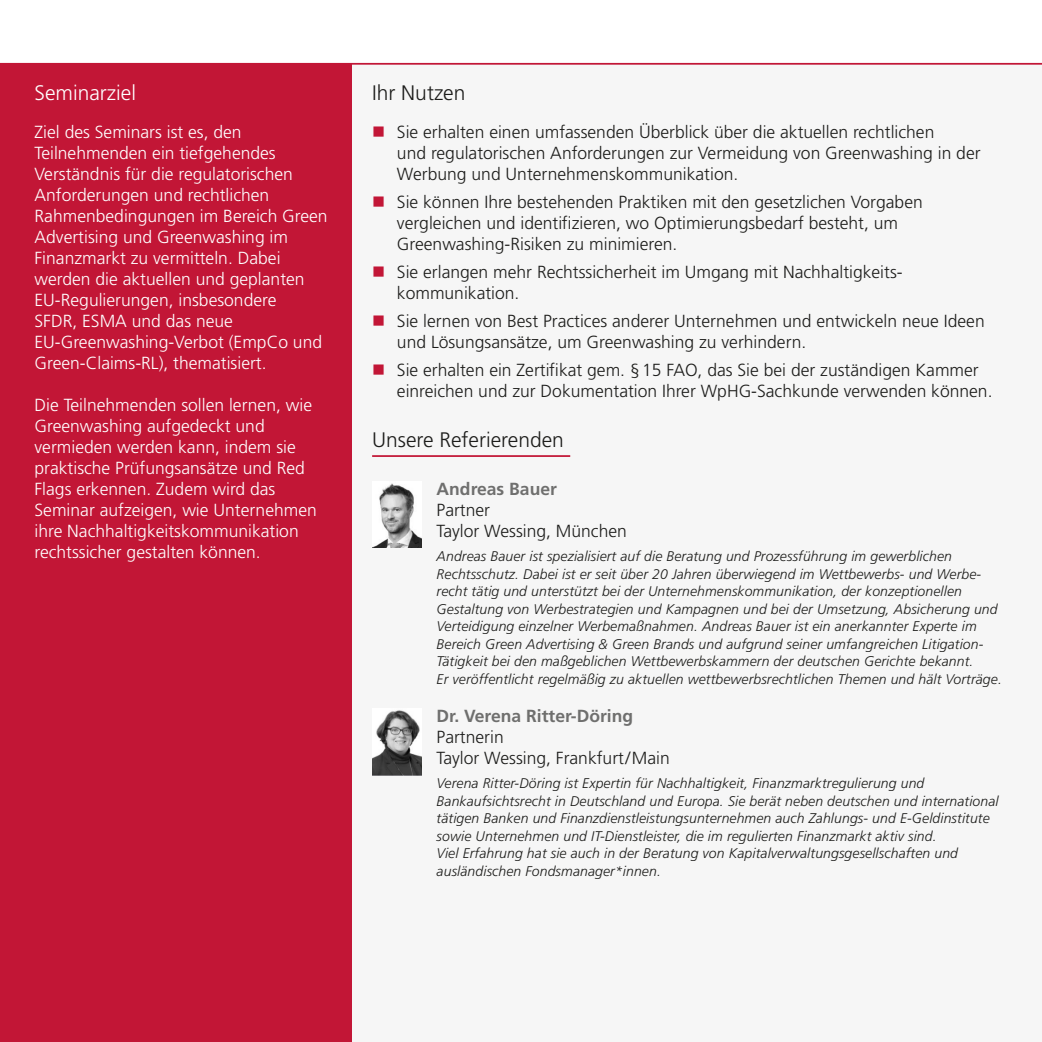
<style>
.page{position:relative;width:1042px;height:1042px;background:#fff}
.page>*{position:absolute;margin:0;border:0;box-sizing:border-box;transform-origin:0 0}
.t1{font:300 21px "Frutiger LT Pro";color:#1d1d1b}
.t2{font:300 21px "Frutiger LT Pro";color:#fff}
.t3{font:300 17.5px/21px "Frutiger LT Pro";color:#1d1d1b}
.t4{font:300 17.5px/21px "Frutiger LT Pro";color:#fff}
.t5{font:700 17.5px "Frutiger LT Pro";color:#6f6f6e}
.t6{font:italic 300 14px/17.5px "Frutiger LT Pro";letter-spacing:.01em;color:#1d1d1b}
</style>
<div class="page">
<div style="left:0;top:64px;width:352px;height:978px;background:#c21636"></div>
<hr style="left:0;top:0;width:1px;height:65px;background:#c21636">
<div style="left:352px;top:65px;width:690px;height:977px;background:#f6f6f6"></div>
<hr style="left:0;top:65px;width:1px;height:977px;background:#f1f1f1">
<hr style="left:0;top:63px;width:1042px;height:2px;background:#c21636">
<hr style="left:372px;top:455px;width:198px;height:2px;background:#c21636">
<img style="left:372px;top:484px;width:50px;height:64px">
<img style="left:372px;top:710px;width:50px;height:65px">
<h1 class="t2" style="left:35px;top:84px;width:103px">Seminarziel</h1>
<p class="t4" style="left:35px;top:123px;width:295px">Ziel des Seminars ist es, den Teilnehmenden ein tiefgehendes Verständnis für die regulatorischen Anforderungen und rechtlichen Rahmenbedingungen im Bereich Green Advertising und Greenwashing im Finanzmarkt zu vermitteln. Dabei werden die aktuellen und geplanten EU-Regulierungen, insbesondere<br>SFDR, ESMA und das neue EU-Greenwashing-Verbot (EmpCo und Green-Claims-RL), thematisiert.</p>
<p class="t4" style="left:35px;top:396px;width:284px">Die Teilnehmenden sollen lernen, wie Greenwashing aufgedeckt und vermieden werden kann, indem sie praktische Prüfungsansätze und Red Flags erkennen. Zudem wird das Seminar aufzeigen, wie Unternehmen ihre Nachhaltigkeitskommunikation rechtssicher gestalten können.</p>
<h1 class="t1" style="left:372px;top:84px;width:95px">Ihr Nutzen</h1>
<p class="t3" style="left:397px;top:123px;width:585px">Sie erhalten einen umfassenden Überblick über die aktuellen rechtlichen<br>und regulatorischen Anforderungen zur Vermeidung von Greenwashing in der<br>Werbung und Unternehmenskommunikation.</p>
<p class="t3" style="left:397px;top:193px;width:527px">Sie können Ihre bestehenden Praktiken mit den gesetzlichen Vorgaben vergleichen und identifizieren, wo Optimierungsbedarf besteht, um<br>Greenwashing-Risiken zu minimieren.</p>
<p class="t3" style="left:397px;top:263px;width:507px">Sie erlangen mehr Rechtssicherheit im Umgang mit Nachhaltigkeits&shy;kommunikation.</p>
<p class="t3" style="left:397px;top:312px;width:589px">Sie lernen von Best Practices anderer Unternehmen und entwickeln neue Ideen und Lösungsansätze, um Greenwashing zu verhindern.</p>
<p class="t3" style="left:397px;top:361px;width:597px">Sie erhalten ein Zertifikat gem. § 15 FAO, das Sie bei der zuständigen Kammer einreichen und zur Dokumentation Ihrer WpHG-Sachkunde verwenden können.</p>
<h1 class="t1" style="left:372px;top:432px;width:193px">Unsere Referierenden</h1>
<p class="t5" style="left:437px;top:482px;width:122px">Andreas Bauer</p>
<p class="t3" style="left:437px;top:501px;width:192px">Partner<br>Taylor Wessing, München</p>
<p class="t6" style="left:437px;top:549px;width:567px">Andreas Bauer ist spezialisiert auf die Beratung und Prozessführung im gewerblichen Rechtsschutz. Dabei ist er seit über 20 Jahren überwiegend im Wettbewerbs- und Werbe&shy;recht tätig und unterstützt bei der Unternehmenskommunikation, der konzeptionellen Gestaltung von Werbestrategien und Kampagnen und bei der Umsetzung, Absicherung und Verteidigung einzelner Werbemaßnahmen. Andreas Bauer ist ein anerkannter Experte im Bereich Green Advertising &amp; Green Brands und aufgrund seiner umfangreichen Litigation-Tätigkeit bei den maßgeblichen Wettbewerbskammern der deutschen Gerichte bekannt.<br>Er veröffentlicht regelmäßig zu aktuellen wettbewerbsrechtlichen Themen und hält Vorträge.</p>
<p class="t5" style="left:437px;top:708px;width:198px">Dr. Verena Ritter-Döring</p>
<p class="t3" style="left:437px;top:728px;width:235px">Partnerin<br>Taylor Wessing, Frankfurt / Main</p>
<p class="t6" style="left:437px;top:776px;width:563px">Verena Ritter-Döring ist Expertin für Nachhaltigkeit, Finanzmarktregulierung und Bankaufsichtsrecht in Deutschland und Europa. Sie berät neben deutschen und international tätigen Banken und Finanzdienstleistungsunternehmen auch Zahlungs- und E-Geldinstitute sowie Unternehmen und IT-Dienstleister, die im regulierten Finanzmarkt aktiv sind.<br>Viel Erfahrung hat sie auch in der Beratung von Kapitalverwaltungsgesellschaften und ausländischen Fondsmanager*innen.</p>
</div>
